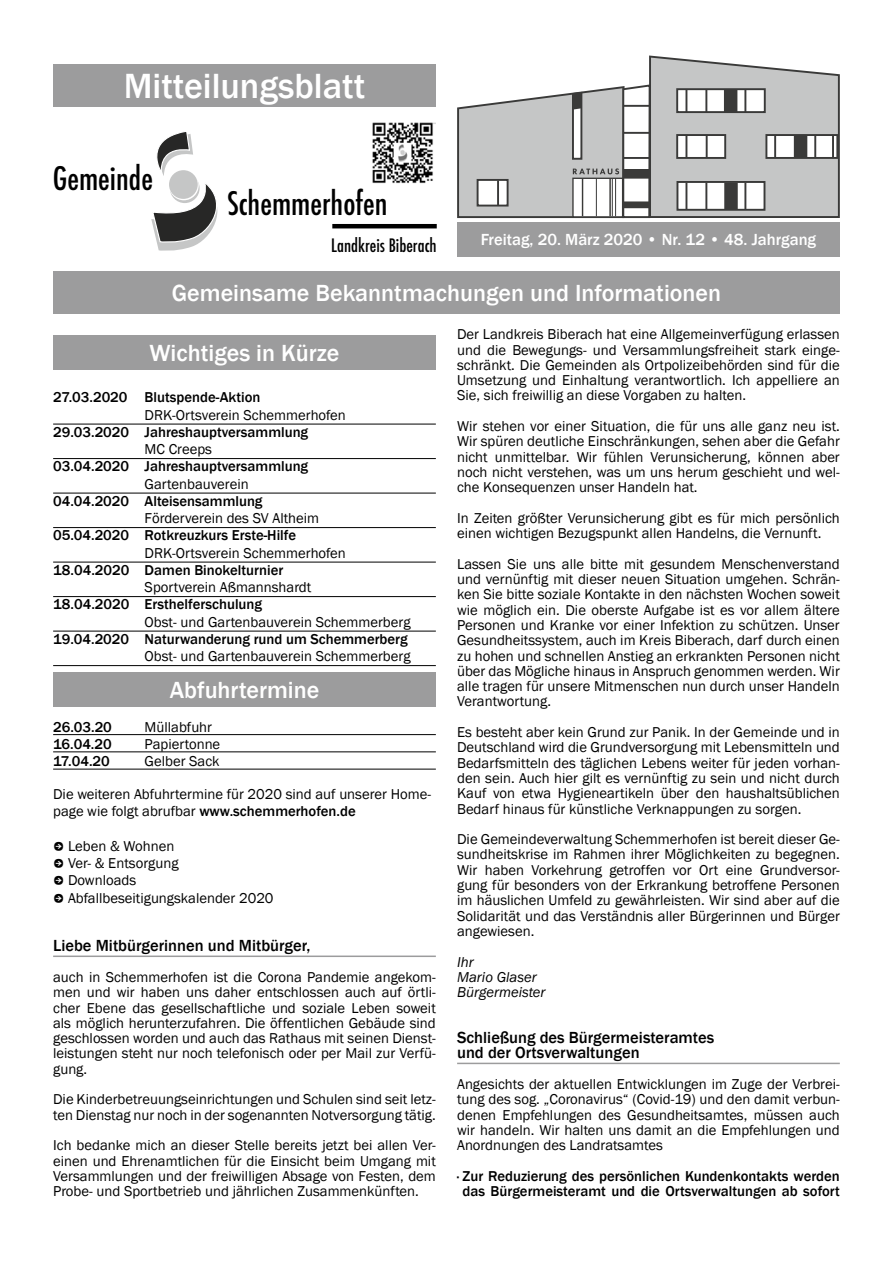
<style>
.page{position:relative;width:893px;height:1263px;background:#fff}
.page>*{position:absolute;margin:0;border:0;box-sizing:border-box;transform-origin:0 0}
.t1{font:500 36px "Franklin Gothic";color:#fff}
.t2{font:500 condensed 31.5px "Futura";color:#000}
.t3{font:500 24px "Franklin Gothic";color:#fff}
.t4{font:500 condensed 18px "Futura";color:#000}
.t5{font:500 16.5px/15.3px "Franklin Gothic";color:#000}
.t6{font:500 16.5px "Franklin Gothic";color:#fff}
.t7{font:14.7px/15.3px "Franklin Gothic";color:#000;text-align:justify}
.t8{font:500 14.7px/15.3px "Franklin Gothic";color:#000;text-align:center}
.t9{font:italic 14.7px/15.3px "Franklin Gothic";color:#000}
.s1{font-weight:500}
.s2{font-family:"Iskra"}
</style>
<div class="page">
<div style="left:53px;top:272px;width:787px;height:42px;background:#9c9c9d"></div>
<div style="left:53px;top:64px;width:383px;height:42px;background:#9c9c9d"></div>
<div style="left:457px;top:222px;width:383px;height:34px;background:#9c9c9d"></div>
<img style="left:372px;top:122px;width:64px;height:62px">
<hr style="left:332px;top:224px;width:105px;height:4px;background:#000">
<svg style="left:151px;top:132px;width:67px;height:119px"></svg>
<div style="left:169px;top:170px;width:29px;height:29px;background:#c5c6c6;border-radius:50%"></div>
<hr style="left:53px;top:424px;width:383px;height:1px;background:#000">
<hr style="left:53px;top:458px;width:383px;height:1px;background:#000">
<hr style="left:53px;top:493px;width:383px;height:1px;background:#000">
<hr style="left:53px;top:527px;width:383px;height:1px;background:#000">
<hr style="left:53px;top:562px;width:383px;height:1px;background:#000">
<hr style="left:53px;top:596px;width:383px;height:1px;background:#000">
<hr style="left:53px;top:631px;width:383px;height:1px;background:#000">
<hr style="left:53px;top:665px;width:383px;height:1px;background:#000">
<hr style="left:53px;top:734px;width:383px;height:1px;background:#000">
<hr style="left:53px;top:752px;width:383px;height:1px;background:#000">
<hr style="left:53px;top:769px;width:383px;height:1px;background:#000">
<hr style="left:53px;top:955px;width:383px;height:2px;background:#9c9c9d">
<div style="left:53px;top:336px;width:383px;height:34px;background:#9c9c9d"></div>
<div style="left:53px;top:673px;width:383px;height:34px;background:#9c9c9d"></div>
<hr style="left:457px;top:1063px;width:383px;height:1px;background:#9c9c9d">
<svg style="left:457px;top:55px;width:383px;height:164px"></svg>
<h1 class="t1" style="left:124px;top:63px;width:243px">Mitteilungsblatt</h1>
<h2 class="t2" style="left:53px;top:158px;width:102px">Gemeinde</h2>
<h2 class="t2" style="left:227px;top:183px;width:162px">Schemmerhofen</h2>
<p class="t4" style="left:331px;top:234px;width:107px">Landkreis Biberach</p>
<p class="t6" style="left:481px;top:229px;width:337px">Freitag, 20. März 2020 • Nr. 12 • 48. Jahrgang</p>
<h3 class="t3" style="left:172px;top:278px;width:551px">Gemeinsame Bekanntmachungen und Informationen</h3>
<h3 class="t3" style="left:149px;top:338px;width:192px">Wichtiges in Kürze</h3>
<p class="t8" style="left:53px;top:390px;width:209px">27.03.2020 Blutspende-Aktion</p>
<p class="t7" style="left:145px;top:407px;width:203px">DRK-Ortsverein Schemmerhofen</p>
<p class="t8" style="left:53px;top:424px;width:257px">29.03.2020 Jahreshauptversammlung</p>
<p class="t7" style="left:145px;top:442px;width:69px">MC Creeps</p>
<p class="t8" style="left:53px;top:459px;width:257px">03.04.2020 Jahreshauptversammlung</p>
<p class="t7" style="left:145px;top:476px;width:106px">Gartenbauverein</p>
<p class="t8" style="left:53px;top:493px;width:211px">04.04.2020 Alteisensammlung</p>
<p class="t7" style="left:145px;top:511px;width:176px">Förderverein des SV Altheim</p>
<p class="t8" style="left:53px;top:528px;width:244px">05.04.2020 Rotkreuzkurs Erste-Hilfe</p>
<p class="t7" style="left:145px;top:545px;width:203px">DRK-Ortsverein Schemmerhofen</p>
<p class="t8" style="left:53px;top:562px;width:232px">18.04.2020 Damen Binokelturnier</p>
<p class="t7" style="left:145px;top:580px;width:168px">Sportverein Aßmannshardt</p>
<p class="t8" style="left:53px;top:597px;width:210px">18.04.2020 Ersthelferschulung</p>
<p class="t7" style="left:145px;top:614px;width:267px">Obst- und Gartenbauverein Schemmerberg</p>
<p class="t8" style="left:53px;top:631px;width:356px">19.04.2020 Naturwanderung rund um Schemmerberg</p>
<p class="t7" style="left:145px;top:649px;width:267px">Obst- und Gartenbauverein Schemmerberg</p>
<h3 class="t3" style="left:170px;top:675px;width:151px">Abfuhrtermine</h3>
<p class="t8" style="left:53px;top:719px;width:60px">26.03.20</p>
<p class="t7" style="left:145px;top:719px;width:69px">Müllabfuhr</p>
<p class="t8" style="left:53px;top:736px;width:60px">16.04.20</p>
<p class="t7" style="left:145px;top:737px;width:77px">Papiertonne</p>
<p class="t8" style="left:53px;top:754px;width:58px">17.04.20</p>
<p class="t7" style="left:145px;top:754px;width:76px">Gelber Sack</p>
<p class="t7" style="left:53px;top:786px;width:379px;line-height:17.2px">Die weiteren Abfuhrtermine für 2020 sind auf unserer Home&shy;page wie folgt abrufbar <span class="s1">www.schemmerhofen.de</span></p>
<p class="t7" style="left:53px;top:838px;width:222px;line-height:17.2px;text-align:left"><span class="s2">C</span> Leben &amp; Wohnen<br><span class="s2">C</span> Ver- &amp; Entsorgung<br><span class="s2">C</span> Downloads<br><span class="s2">C</span> Abfallbeseitigungskalender 2020</p>
<p class="t5" style="left:53px;top:938px;width:259px">Liebe Mitbürgerinnen und Mitbürger,</p>
<p class="t7" style="left:53px;top:970px;width:384px">auch in Schemmerhofen ist die Corona Pandemie angekom&shy;men und wir haben uns daher entschlossen auch auf örtli&shy;cher Ebene das gesellschaftliche und soziale Leben soweit als möglich herunterzufahren. Die öffentlichen Gebäude sind geschlossen worden und auch das Rathaus mit seinen Dienst&shy;leistungen steht nur noch telefonisch oder per Mail zur Verfü&shy;gung.</p>
<p class="t7" style="left:53px;top:1092px;width:384px">Die Kinderbetreuungseinrichtungen und Schulen sind seit letz&shy;ten Dienstag nur noch in der sogenannten Notversorgung tätig.</p>
<p class="t7" style="left:53px;top:1138px;width:384px">Ich bedanke mich an dieser Stelle bereits jetzt bei allen Ver&shy;einen und Ehrenamtlichen für die Einsicht beim Umgang mit Versammlungen und der freiwilligen Absage von Festen, dem Probe- und Sportbetrieb und jährlichen Zusammenkünften.</p>
<p class="t7" style="left:457px;top:327px;width:384px">Der Landkreis Biberach hat eine Allgemeinverfügung erlassen und die Bewegungs- und Versammlungsfreiheit stark einge&shy;schränkt. Die Gemeinden als Ortpolizeibehörden sind für die Umsetzung und Einhaltung verantwortlich. Ich appelliere an Sie, sich freiwillig an diese Vorgaben zu halten.</p>
<p class="t7" style="left:457px;top:419px;width:384px">Wir stehen vor einer Situation, die für uns alle ganz neu ist.<br>Wir spüren deutliche Einschränkungen, sehen aber die Gefahr nicht unmittelbar. Wir fühlen Verunsicherung, können aber noch nicht verstehen, was um uns herum geschieht und wel&shy;che Konsequenzen unser Handeln hat.</p>
<p class="t7" style="left:457px;top:511px;width:384px">In Zeiten größter Verunsicherung gibt es für mich persönlich einen wichtigen Bezugspunkt allen Handelns, die Vernunft.</p>
<p class="t7" style="left:457px;top:556px;width:384px">Lassen Sie uns alle bitte mit gesundem Menschenverstand und vernünftig mit dieser neuen Situation umgehen. Schrän&shy;ken Sie bitte soziale Kontakte in den nächsten Wochen soweit wie möglich ein. Die oberste Aufgabe ist es vor allem ältere Personen und Kranke vor einer Infektion zu schützen. Unser Gesundheitssystem, auch im Kreis Biberach, darf durch einen zu hohen und schnellen Anstieg an erkrankten Personen nicht über das Mögliche hinaus in Anspruch genommen werden. Wir alle tragen für unsere Mitmenschen nun durch unser Handeln Verantwortung.</p>
<p class="t7" style="left:457px;top:725px;width:384px">Es besteht aber kein Grund zur Panik. In der Gemeinde und in Deutschland wird die Grundversorgung mit Lebensmitteln und Bedarfsmitteln des täglichen Lebens weiter für jeden vorhan&shy;den sein. Auch hier gilt es vernünftig zu sein und nicht durch Kauf von etwa Hygieneartikeln über den haushaltsüblichen Bedarf hinaus für künstliche Verknappungen zu sorgen.</p>
<p class="t7" style="left:457px;top:832px;width:384px">Die Gemeindeverwaltung Schemmerhofen ist bereit dieser Ge&shy;sundheitskrise im Rahmen ihrer Möglichkeiten zu begegnen.<br>Wir haben Vorkehrung getroffen vor Ort eine Grundversor&shy;gung für besonders von der Erkrankung betroffene Personen im häuslichen Umfeld zu gewährleisten. Wir sind aber auf die Solidarität und das Verständnis aller Bürgerinnen und Bürger angewiesen.</p>
<p class="t9" style="left:457px;top:954px;width:90px">Ihr<br>Mario Glaser<br>Bürgermeister</p>
<p class="t5" style="left:457px;top:1030px;width:259px">Schließung des Bürgermeisteramtes und der Ortsverwaltungen</p>
<p class="t7" style="left:457px;top:1077px;width:384px">Angesichts der aktuellen Entwicklungen im Zuge der Verbrei&shy;tung des sog. „Coronavirus“ (Covid-19) und den damit verbun&shy;denen Empfehlungen des Gesundheitsamtes, müssen auch wir handeln. Wir halten uns damit an die Empfehlungen und Anordnungen des Landratsamtes</p>
<p class="t8" style="left:457px;top:1168px;width:384px">· Zur Reduzierung des persönlichen Kundenkontakts werden das Bürgermeisteramt und die Ortsverwaltungen ab sofort</p>
</div>
